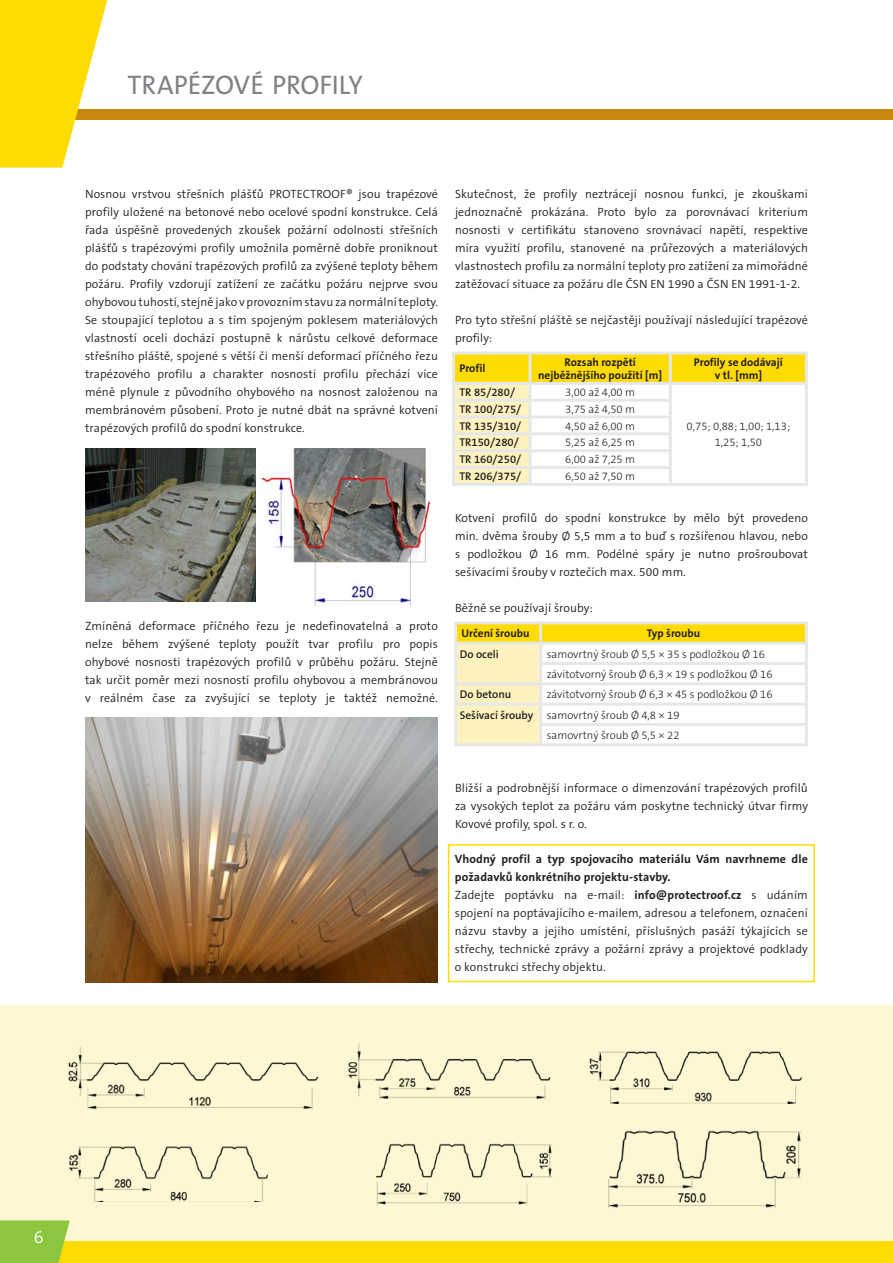
<style>
.page{position:relative;width:893px;height:1263px;background:#fff}
.page>*{position:absolute;margin:0;border:0;box-sizing:border-box;transform-origin:0 0}
.t1{font:27px "The Sans B W5 Plain";letter-spacing:-.005em;color:#808285}
.t2{font:300 18px "The Sans B W4";color:#fff}
.t3{font:300 12px/18px "The Sans B W4";letter-spacing:.01em;color:#231f20;text-align:justify}
.t4{font:700 12px/18px "The Sans B W7";letter-spacing:.01em;color:#231f20}
.t5{font:300 11.25px/16.8px "The Sans B W3";color:#231f20;text-align:center}
.t6{font:700 11.25px/13.5px "The Sans B W7";color:#231f20;text-align:center}
.t7{font:600 11.25px "The Sans B W6";color:#231f20}
.s1{font-family:"The Sans B W6";font-weight:600}
.s2{font-family:"The Sans B W7";font-weight:700}
</style>
<div class="page">
<div style="left:0;top:109px;width:893px;height:11px;background:#c8890e"></div>
<svg style="left:0;top:0;width:107px;height:168px"></svg>
<div style="left:0;top:1006px;width:893px;height:239px;background:#fef7d4"></div>
<div style="left:448px;top:844px;width:367px;height:138px;border:2px solid #ffdc01"></div>
<img style="left:348px;top:1043px;width:203px;height:57px">
<img style="left:589px;top:1051px;width:213px;height:52px">
<img style="left:69px;top:1146px;width:199px;height:56px">
<img style="left:376px;top:1143px;width:176px;height:62px">
<img style="left:608px;top:1130px;width:193px;height:78px">
<img style="left:85px;top:718px;width:353px;height:264px">
<img style="left:261px;top:448px;width:169px;height:157px">
<img style="left:85px;top:448px;width:170px;height:153px">
<img style="left:68px;top:1047px;width:251px;height:63px">
<hr style="left:452px;top:351px;width:78px;height:3px;background:#e6e7e9">
<hr style="left:530px;top:351px;width:140px;height:3px;background:#e6e7e9">
<hr style="left:670px;top:351px;width:138px;height:3px;background:#e6e7e9">
<hr style="left:805px;top:354px;width:3px;height:28px;background:#e6e7e9">
<hr style="left:670px;top:382px;width:138px;height:3px;background:#e6e7e9">
<hr style="left:805px;top:385px;width:3px;height:15px;background:#e6e7e9">
<hr style="left:805px;top:400px;width:3px;height:17px;background:#e6e7e9">
<hr style="left:805px;top:417px;width:3px;height:17px;background:#e6e7e9">
<hr style="left:805px;top:434px;width:3px;height:17px;background:#e6e7e9">
<hr style="left:805px;top:451px;width:3px;height:16px;background:#e6e7e9">
<hr style="left:805px;top:467px;width:3px;height:16px;background:#e6e7e9">
<hr style="left:670px;top:483px;width:138px;height:3px;background:#e6e7e9">
<svg style="left:452px;top:353px;width:354px;height:130px"></svg>
<hr style="left:452px;top:415px;width:78px;height:3px;background:#e6e7e9">
<hr style="left:452px;top:418px;width:3px;height:14px;background:#e6e7e9">
<hr style="left:530px;top:415px;width:142px;height:3px;background:#e6e7e9">
<hr style="left:528px;top:418px;width:3px;height:14px;background:#e6e7e9">
<hr style="left:669px;top:418px;width:3px;height:14px;background:#e6e7e9">
<hr style="left:452px;top:432px;width:78px;height:3px;background:#e6e7e9">
<hr style="left:452px;top:435px;width:3px;height:14px;background:#e6e7e9">
<hr style="left:530px;top:432px;width:142px;height:3px;background:#e6e7e9">
<hr style="left:528px;top:435px;width:3px;height:14px;background:#e6e7e9">
<hr style="left:669px;top:435px;width:3px;height:14px;background:#e6e7e9">
<hr style="left:452px;top:449px;width:78px;height:3px;background:#e6e7e9">
<hr style="left:452px;top:452px;width:3px;height:14px;background:#e6e7e9">
<hr style="left:530px;top:449px;width:142px;height:3px;background:#e6e7e9">
<hr style="left:528px;top:452px;width:3px;height:14px;background:#e6e7e9">
<hr style="left:669px;top:452px;width:3px;height:14px;background:#e6e7e9">
<hr style="left:452px;top:466px;width:78px;height:3px;background:#e6e7e9">
<hr style="left:452px;top:469px;width:3px;height:14px;background:#e6e7e9">
<hr style="left:530px;top:466px;width:142px;height:3px;background:#e6e7e9">
<hr style="left:528px;top:469px;width:3px;height:14px;background:#e6e7e9">
<hr style="left:669px;top:469px;width:3px;height:14px;background:#e6e7e9">
<hr style="left:452px;top:483px;width:78px;height:3px;background:#e6e7e9">
<hr style="left:530px;top:483px;width:140px;height:3px;background:#e6e7e9">
<svg style="left:457px;top:624px;width:348px;height:119px"></svg>
<hr style="left:454px;top:621px;width:87px;height:3px;background:#e6e7e9">
<hr style="left:454px;top:624px;width:3px;height:18px;background:#e6e7e9">
<hr style="left:541px;top:621px;width:267px;height:3px;background:#e6e7e9">
<hr style="left:539px;top:624px;width:3px;height:18px;background:#e6e7e9">
<hr style="left:805px;top:624px;width:3px;height:18px;background:#e6e7e9">
<hr style="left:454px;top:642px;width:87px;height:3px;background:#e6e7e9">
<hr style="left:454px;top:645px;width:3px;height:18px;background:#e6e7e9">
<hr style="left:454px;top:663px;width:3px;height:19px;background:#e6e7e9">
<hr style="left:541px;top:642px;width:267px;height:3px;background:#e6e7e9">
<hr style="left:539px;top:645px;width:3px;height:17px;background:#e6e7e9">
<hr style="left:805px;top:645px;width:3px;height:17px;background:#e6e7e9">
<hr style="left:539px;top:662px;width:269px;height:3px;background:#e6e7e9">
<hr style="left:539px;top:665px;width:3px;height:17px;background:#e6e7e9">
<hr style="left:805px;top:665px;width:3px;height:17px;background:#e6e7e9">
<hr style="left:454px;top:682px;width:87px;height:3px;background:#e6e7e9">
<hr style="left:454px;top:685px;width:3px;height:18px;background:#e6e7e9">
<hr style="left:541px;top:682px;width:267px;height:3px;background:#e6e7e9">
<hr style="left:539px;top:685px;width:3px;height:18px;background:#e6e7e9">
<hr style="left:805px;top:685px;width:3px;height:18px;background:#e6e7e9">
<hr style="left:454px;top:703px;width:87px;height:3px;background:#e6e7e9">
<hr style="left:454px;top:706px;width:3px;height:18px;background:#e6e7e9">
<hr style="left:454px;top:724px;width:3px;height:19px;background:#e6e7e9">
<hr style="left:454px;top:743px;width:87px;height:3px;background:#e6e7e9">
<hr style="left:541px;top:703px;width:267px;height:3px;background:#e6e7e9">
<hr style="left:539px;top:706px;width:3px;height:17px;background:#e6e7e9">
<hr style="left:805px;top:706px;width:3px;height:17px;background:#e6e7e9">
<hr style="left:539px;top:723px;width:269px;height:3px;background:#e6e7e9">
<hr style="left:539px;top:726px;width:3px;height:17px;background:#e6e7e9">
<hr style="left:805px;top:726px;width:3px;height:17px;background:#e6e7e9">
<hr style="left:541px;top:743px;width:267px;height:3px;background:#e6e7e9">
<div style="left:0;top:1242px;width:893px;height:21px;background:#ffdc01"></div>
<svg style="left:0;top:1220px;width:70px;height:43px;background:#95c83e"></svg>
<h1 class="t1" style="left:128px;top:67px;width:237px">TRAPÉZOVÉ PROFILY</h1>
<p class="t3" style="left:85px;top:185px;width:354px">Nosnou vrstvou střešních plášťů PROTECTROOF® jsou trapézové profily uložené na betonové nebo ocelové spodní konstrukce. Celá řada úspěšně provedených zkoušek požární odolnosti střešních plášťů s trapézovými profily umožnila poměrně dobře proniknout do podstaty chování trapézových profilů za zvýšené teploty během požáru. Profily vzdorují zatížení ze začátku požáru nejprve svou ohybovou tuhostí, stejně jako v provozním stavu za normální teploty.<br>Se stoupající teplotou a s tím spojeným poklesem materiálových vlastností oceli dochází postupně k nárůstu celkové deformace střešního pláště, spojené s větší či menší deformací příčného řezu trapézového profilu a charakter nosnosti profilu přechází více méně plynule z původního ohybového na nosnost založenou na membránovém působení. Proto je nutné dbát na správné kotvení trapézových profilů do spodní konstrukce.</p>
<p class="t3" style="left:85px;top:617px;width:354px">Zmíněná deformace příčného řezu je nedefinovatelná a proto nelze během zvýšené teploty použít tvar profilu pro popis ohybové nosnosti trapézových profilů v průběhu požáru. Stejně tak určit poměr mezi nosností profilu ohybovou a membránovou v reálném čase za zvyšující se teploty je taktéž nemožné.</p>
<p class="t3" style="left:455px;top:185px;width:354px">Skutečnost, že profily neztrácejí nosnou funkci, je zkouškami jednoznačně prokázána. Proto bylo za porovnávací kriterium nosnosti v certifikátu stanoveno srovnávací napětí, respektive míra využití profilu, stanovené na průřezových a materiálových vlastnostech profilu za normální teploty pro zatížení za mimořádné zatěžovací situace za požáru dle ČSN EN 1990 a ČSN EN 1991-1-2.</p>
<p class="t3" style="left:455px;top:311px;width:354px">Pro tyto střešní pláště se nejčastěji používají následující trapézové profily:</p>
<p class="t6" style="left:459px;top:362px;width:28px">Profil</p>
<p class="t6" style="left:538px;top:355px;width:126px">Rozsah rozpětí nejběžnějšího použití [m]</p>
<p class="t6" style="left:694px;top:355px;width:90px">Profily se dodávají v tl. [mm]</p>
<p class="t7" style="left:459px;top:385px;width:57px">TR 85/280/</p>
<p class="t5" style="left:565px;top:384px;width:71px">3,00 až 4,00 m</p>
<p class="t5" style="left:687px;top:417px;width:105px">0,75; 0,88; 1,00; 1,13;<br>1,25; 1,50</p>
<p class="t7" style="left:459px;top:402px;width:63px">TR 100/275/</p>
<p class="t5" style="left:565px;top:401px;width:71px">3,75 až 4,50 m</p>
<p class="t7" style="left:459px;top:419px;width:63px">TR 135/310/</p>
<p class="t5" style="left:565px;top:417px;width:71px">4,50 až 6,00 m</p>
<p class="t7" style="left:459px;top:435px;width:61px">TR150/280/</p>
<p class="t5" style="left:565px;top:434px;width:71px">5,25 až 6,25 m</p>
<p class="t7" style="left:459px;top:452px;width:63px">TR 160/250/</p>
<p class="t5" style="left:565px;top:451px;width:71px">6,00 až 7,25 m</p>
<p class="t7" style="left:459px;top:469px;width:63px">TR 206/375/</p>
<p class="t5" style="left:565px;top:468px;width:71px">6,50 až 7,50 m</p>
<p class="t3" style="left:455px;top:509px;width:354px">Kotvení profilů do spodní konstrukce by mělo být provedeno min. dvěma šrouby Ø 5,5 mm a to buď s rozšířenou hlavou, nebo s podložkou Ø 16 mm. Podélné spáry je nutno prošroubovat sešívacími šrouby v roztečích max. 500 mm.</p>
<p class="t3" style="left:455px;top:599px;width:139px">Běžně se používají šrouby:</p>
<p class="t6" style="left:462px;top:627px;width:69px">Určení šroubu</p>
<p class="t6" style="left:647px;top:627px;width:55px">Typ šroubu</p>
<p class="t7" style="left:460px;top:646px;width:40px">Do oceli</p>
<p class="t5" style="left:547px;top:643px;width:227px;line-height:20.4px;text-align:left">samovrtný šroub Ø 5,5 × 35 s podložkou Ø 16 závitotvorný šroub Ø 6,3 × 19 s podložkou Ø 16</p>
<p class="t7" style="left:460px;top:687px;width:53px">Do betonu</p>
<p class="t5" style="left:547px;top:686px;width:227px">závitotvorný šroub Ø 6,3 × 45 s podložkou Ø 16</p>
<p class="t5" style="left:460px;top:706px;width:221px"><span class="s1">Sešívací šrouby</span> samovrtný šroub Ø 4,8 × 19</p>
<p class="t5" style="left:547px;top:727px;width:134px">samovrtný šroub Ø 5,5 × 22</p>
<p class="t3" style="left:455px;top:779px;width:354px">Bližší a podrobnější informace o dimenzování trapézových profilů za vysokých teplot za požáru vám poskytne technický útvar firmy Kovové profily, spol. s r. o.</p>
<p class="t4" style="left:455px;top:850px;width:354px">Vhodný profil a typ spojovacího materiálu Vám navrhneme dle požadavků konkrétního projektu-stavby.</p>
<p class="t3" style="left:455px;top:886px;width:354px">Zadejte poptávku na e-mail: <span class="s2">info@protectroof.cz</span> s udáním spojení na poptávajícího e-mailem, adresou a telefonem, označení názvu stavby a jejího umístění, příslušných pasáží týkajících se střechy, technické zprávy a požární zprávy a projektové podklady o konstrukci střechy objektu.</p>
<h2 class="t2" style="left:34px;top:1225px;width:11px">6</h2>
</div>
